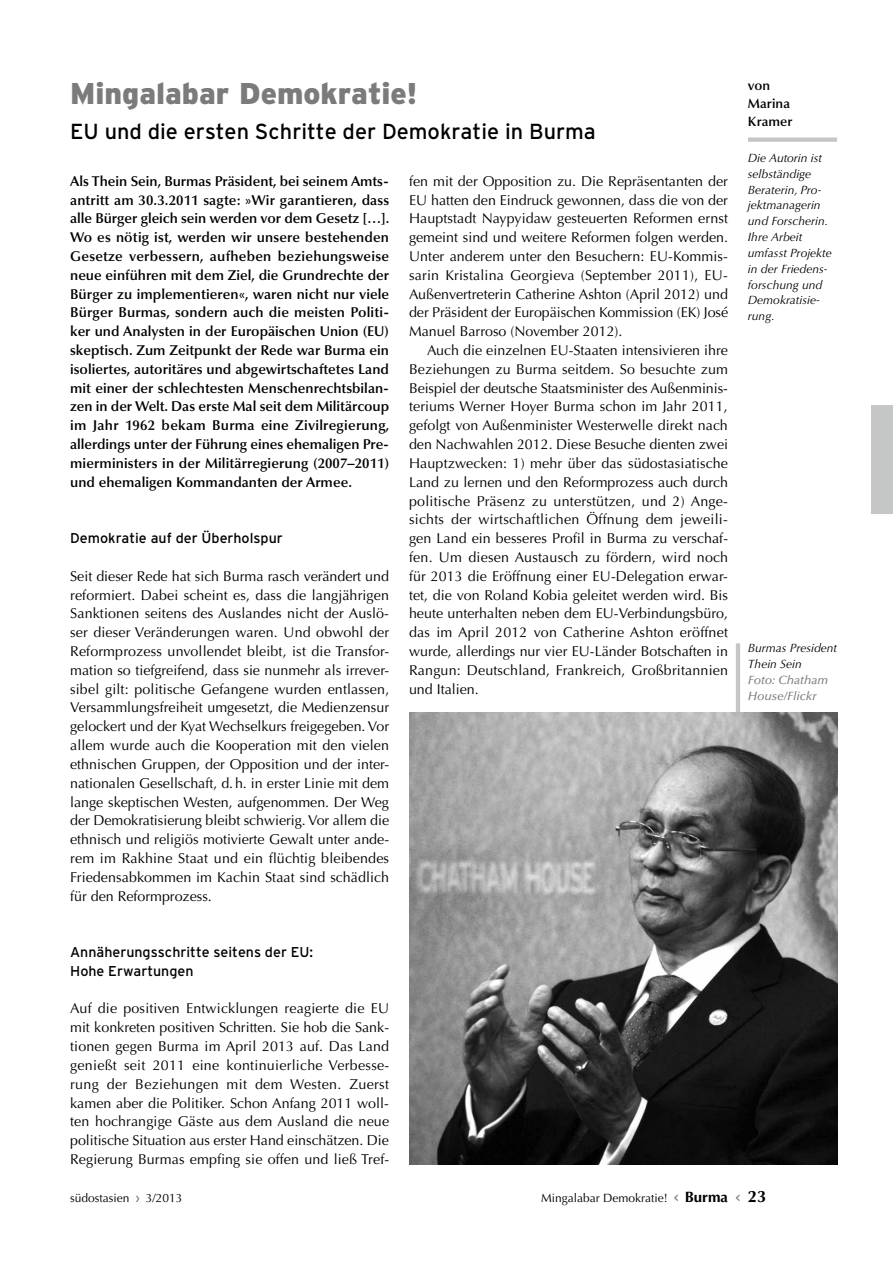
<style>
.page{position:relative;width:893px;height:1263px;background:#fff}
.page>*{position:absolute;margin:0;border:0;box-sizing:border-box;transform-origin:0 0}
.t1{font:900 30px "Interstate";color:#7a7b7a}
.t2{font:21.75px "Interstate";color:#000}
.t3{font:14.25px/18.8px "Optima LT Std";color:#000;text-align:justify}
.t4{font:600 14.25px/18.8px "Optima LT Std";color:#000;text-align:justify}
.t5{font:14.25px/18.8px "Interstate";color:#000}
.t6{font:600 13.5px/17.9px "Optima LT Std";color:#000}
.t7{font:italic 12px/15.9px "Optima LT Std";color:#000}
.t8{font:12px "Optima LT Std";color:#000}
.t9{font:italic 500 12px/15.9px "Optima LT Std";color:#7a7b7a}
.s1{font-family:"Interstate";color:#7a7b7a}
.s2{font-weight:700;font-size:15px}
.s3{font-family:"Interstate Regular 2";color:#7a7b7a}
.s4{font-weight:700;font-size:16.5px}
</style>
<div class="page">
<hr style="left:748px;top:138px;width:89px;height:4px;background:#c5c6c6">
<hr style="left:736px;top:643px;width:4px;height:113px;background:#c5c6c6">
<img style="left:409px;top:712px;width:428px;height:452px">
<div style="left:872px;top:405px;width:21px;height:109px;background:#c5c6c6"></div>
<h1 class="t1" style="left:70px;top:76px;width:349px">Mingalabar Demokratie!</h1>
<h2 class="t2" style="left:70px;top:119px;width:527px">EU und die ersten Schritte der Demokratie in Burma</h2>
<p class="t4" style="left:70px;top:172px;width:321px">Als Thein Sein, Burmas Präsident, bei seinem Amts&shy;antritt am 30.3.2011 sagte: »Wir garantieren, dass alle Bürger gleich sein werden vor dem Gesetz […].<br>Wo es nötig ist, werden wir unsere bestehenden Gesetze verbessern, aufheben beziehungsweise neue einführen mit dem Ziel, die Grundrechte der Bürger zu implementieren«, waren nicht nur viele Bürger Burmas, sondern auch die meisten Politi&shy;ker und Analysten in der Europäischen Union (EU) skeptisch. Zum Zeitpunkt der Rede war Burma ein isoliertes, autoritäres und abgewirtschaftetes Land mit einer der schlechtesten Menschenrechtsbilan&shy;zen in der Welt. Das erste Mal seit dem Militärcoup im Jahr 1962 bekam Burma eine Zivilregierung, allerdings unter der Führung eines ehemaligen Pre&shy;mierministers in der Militärregierung (2007–2011) und ehemaligen Kommandanten der Armee.</p>
<p class="t3" style="left:409px;top:172px;width:321px">fen mit der Opposition zu. Die Repräsentanten der EU hatten den Eindruck gewonnen, dass die von der Hauptstadt Naypyidaw gesteuerten Reformen ernst gemeint sind und weitere Reformen folgen werden.<br>Unter anderem unter den Besuchern: EU-Kommis&shy;sarin Kristalina Georgieva (September 2011), EU-Außenvertreterin Catherine Ashton (April 2012) und der Präsident der Europäischen Kommission (EK) José Manuel Barroso (November 2012).</p>
<p class="t3" style="left:409px;top:341px;width:321px;text-indent:18px">Auch die einzelnen EU-Staaten intensivieren ihre Beziehungen zu Burma seitdem. So besuchte zum Beispiel der deutsche Staatsminister des Außenminis&shy;teriums Werner Hoyer Burma schon im Jahr 2011, gefolgt von Außenminister Westerwelle direkt nach den Nachwahlen 2012. Diese Besuche dienten zwei Hauptzwecken: 1) mehr über das südostasiatische Land zu lernen und den Reformprozess auch durch politische Präsenz zu unterstützen, und 2) Ange&shy;sichts der wirtschaftlichen Öffnung dem jeweili&shy;gen Land ein besseres Profil in Burma zu verschaf&shy;fen. Um diesen Austausch zu fördern, wird noch für 2013 die Eröffnung einer EU-Delegation erwar&shy;tet, die von Roland Kobia geleitet werden wird. Bis heute unterhalten neben dem EU-Verbindungsbüro, das im April 2012 von Catherine Ashton eröffnet wurde, allerdings nur vier EU-Länder Botschaften in Rangun: Deutschland, Frankreich, Großbritannien und Italien.</p>
<p class="t5" style="left:70px;top:529px;width:214px">Demokratie auf der Überholspur</p>
<p class="t3" style="left:70px;top:567px;width:321px">Seit dieser Rede hat sich Burma rasch verändert und reformiert. Dabei scheint es, dass die langjährigen Sanktionen seitens des Auslandes nicht der Auslö&shy;ser dieser Veränderungen waren. Und obwohl der Reformprozess unvollendet bleibt, ist die Transfor&shy;mation so tiefgreifend, dass sie nunmehr als irrever&shy;sibel gilt: politische Gefangene wurden entlassen, Versammlungsfreiheit umgesetzt, die Medienzensur gelockert und der Kyat Wechselkurs freigegeben. Vor allem wurde auch die Kooperation mit den vielen ethnischen Gruppen, der Opposition und der inter&shy;nationalen Gesellschaft, d.h. in erster Linie mit dem lange skeptischen Westen, aufgenommen. Der Weg der Demokratisierung bleibt schwierig. Vor allem die ethnisch und religiös motivierte Gewalt unter ande&shy;rem im Rakhine Staat und ein flüchtig bleibendes Friedensabkommen im Kachin Staat sind schädlich für den Reformprozess.</p>
<p class="t5" style="left:70px;top:942px;width:245px">Annäherungsschritte seitens der EU:<br>Hohe Erwartungen</p>
<p class="t3" style="left:70px;top:999px;width:321px">Auf die positiven Entwicklungen reagierte die EU mit konkreten positiven Schritten. Sie hob die Sank&shy;tionen gegen Burma im April 2013 auf. Das Land genießt seit 2011 eine kontinuierliche Verbesse&shy;rung der Beziehungen mit dem Westen. Zuerst kamen aber die Politiker. Schon Anfang 2011 woll&shy;ten hochrangige Gäste aus dem Ausland die neue politische Situation aus erster Hand einschätzen. Die Regierung Burmas empfing sie offen und ließ Tref-</p>
<p class="t6" style="left:748px;top:77px;width:46px">von<br>Marina<br>Kramer</p>
<p class="t7" style="left:748px;top:150px;width:85px">Die Autorin ist selbständige<br>Beraterin, Pro&shy;jektmanagerin und Forscherin.<br>Ihre Arbeit umfasst Projekte in der Friedens&shy;forschung und<br>Demokratisie&shy;rung.</p>
<p class="t7" style="left:748px;top:640px;width:91px">Burmas President<br>Thein Sein</p>
<p class="t9" style="left:748px;top:672px;width:82px">Foto: Chatham<br>House/Flickr</p>
<p class="t8" style="left:70px;top:1190px;width:114px">südostasien <span class="s1">›</span> 3/2013</p>
<p class="t8" style="left:541px;top:1190px;width:227px">Mingalabar Demokratie! <span class="s1">&lt;</span> <span class="s2">Burma</span> <span class="s3">&lt;</span> <span class="s4">23</span></p>
</div>
